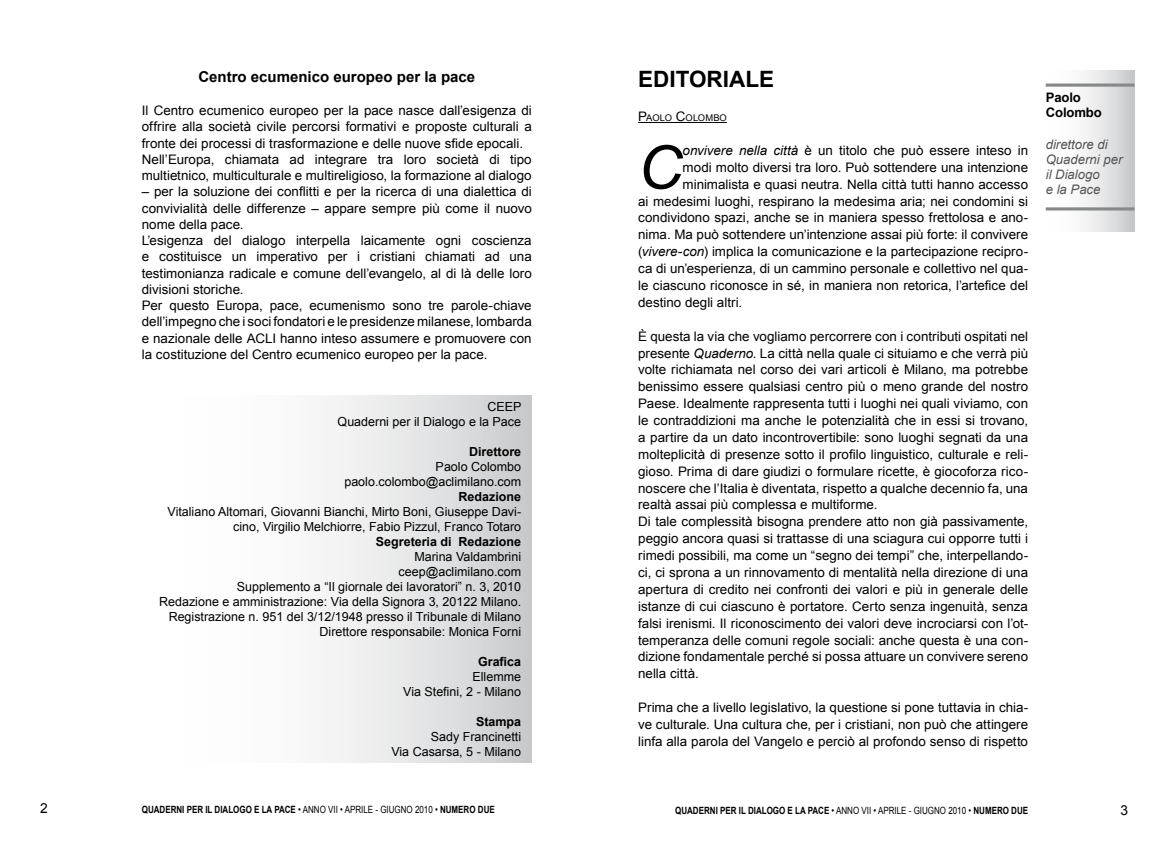
<style>
.page{position:relative;width:1170px;height:851px;background:#fff}
.page>*{position:absolute;margin:0;border:0;box-sizing:border-box;transform-origin:0 0}
.t1{font:italic 60.25px "Arial";color:#000}
.t2{font:700 22.5px "Arial";color:#000}
.t3{font:700 15px "Arial";color:#000}
.t4{font:13.12px/16.9px "Arial";color:#000}
.t5{font:italic 13.12px/15px "Arial";color:#555557}
.t6{font:700 13.12px/15px "Arial";letter-spacing:-.01em;color:#000}
.t7{font:12.5px/15px "Arial";color:#000;text-align:right}
.t8{font:700 12.5px "Arial";color:#000}
.t9{font:700 10px "Arial";color:#000;scale:.8 1}
.t10{font:9.12px "Arial";letter-spacing:.005em;color:#000}
.s1{font-size:13.12px}
.s2{font-style:italic}
.s3{font-weight:400}
</style>
<div class="page">
<div style="left:142px;top:396px;width:389px;height:366px;background:linear-gradient(to right,#fff,#d2d4d5)"></div>
<hr style="left:638px;top:122px;width:88px;height:1px;background:#000">
<div style="left:1045px;top:71px;width:89px;height:160px;background:linear-gradient(to right,#fff,#cfd0d1)"></div>
<svg style="left:1045px;top:83px;width:89px;height:4px"></svg>
<hr style="left:1045px;top:207px;width:89px;height:3px;background:#878889">
<p class="t3" style="left:198px;top:66px;width:278px">Centro ecumenico europeo per la pace</p>
<p class="t4" style="left:142px;top:102px;width:391px;line-height:16.2px">Il Centro ecumenico europeo per la pace nasce dall’esigenza di offrire alla società civile percorsi formativi e proposte culturali a fronte dei processi di trasformazione e delle nuove sfide epocali.<br>Nell’Europa, chiamata ad integrare tra loro società di tipo multietnico, multiculturale e multireligioso, la formazione al dialogo</p>
<p class="t4" style="left:142px;top:183px;width:391px;line-height:16.2px">– per la soluzione dei conflitti e per la ricerca di una dialettica di convivialità delle differenze – appare sempre più come il nuovo nome della pace.<br>L’esigenza del dialogo interpella laicamente ogni coscienza e costituisce un imperativo per i cristiani chiamati ad una testimonianza radicale e comune dell’evangelo, al di là delle loro divisioni storiche.<br>Per questo Europa, pace, ecumenismo sono tre parole-chiave dell’impegno che i soci fondatori e le presidenze milanese, lombarda e nazionale delle ACLI hanno inteso assumere e promuovere con la costituzione del Centro ecumenico europeo per la pace.</p>
<p class="t7" style="left:337px;top:399px;width:185px">CEEP<br>Quaderni per il Dialogo e la Pace</p>
<p class="t8" style="left:469px;top:443px;width:54px">Direttore</p>
<p class="t7" style="left:344px;top:459px;width:178px">Paolo Colombo paolo.colombo@aclimilano.com</p>
<p class="t8" style="left:458px;top:488px;width:64px">Redazione</p>
<p class="t7" style="left:167px;top:504px;width:355px">Vitaliano Altomari, Giovanni Bianchi, Mirto Boni, Giuseppe Davi&shy;cino, Virgilio Melchiorre, Fabio Pizzul, Franco Totaro</p>
<p class="t8" style="left:376px;top:533px;width:147px">Segreteria di Redazione</p>
<p class="t7" style="left:159px;top:549px;width:363px">Marina Valdambrini<br>ceep@aclimilano.com<br>Supplemento a “Il giornale dei lavoratori” n. 3, 2010<br>Redazione e amministrazione: Via della Signora 3, 20122 Milano.<br>Registrazione n. 951 del 3/12/1948 presso il Tribunale di Milano Direttore responsabile: Monica Forni</p>
<p class="t8" style="left:478px;top:653px;width:45px">Grafica</p>
<p class="t7" style="left:403px;top:669px;width:119px">Ellemme<br>Via Stefini, 2 - Milano</p>
<p class="t8" style="left:476px;top:713px;width:47px">Stampa</p>
<p class="t7" style="left:391px;top:729px;width:131px">Sady Francinetti<br>Via Casarsa, 5 - Milano</p>
<h2 class="t2" style="left:638px;top:64px;width:137px">EDITORIALE</h2>
<p class="t10" style="left:638px;top:112px;width:90px"><span class="s1">P</span>aolo <span class="s1">C</span>olombo</p>
<h1 class="t1" style="left:638px;top:128px;width:46px">C</h1>
<p class="t4" style="left:682px;top:142px;width:347px"><span class="s2">onvivere nella città</span> è un titolo che può essere inteso in</p>
<p class="t4" style="left:682px;top:159px;width:347px">modi molto diversi tra loro. Può sottendere una intenzione</p>
<p class="t4" style="left:682px;top:175px;width:347px">minimalista e quasi neutra. Nella città tutti hanno accesso</p>
<p class="t4" style="left:638px;top:192px;width:391px">ai medesimi luoghi, respirano la medesima aria; nei condomini si</p>
<p class="t4" style="left:638px;top:209px;width:391px">condividono spazi, anche se in maniera spesso frettolosa e ano-</p>
<p class="t4" style="left:638px;top:226px;width:391px">nima. Ma può sottendere un’intenzione assai più forte: il convivere</p>
<p class="t4" style="left:638px;top:243px;width:391px">(<span class="s2">vivere-con</span>) implica la comunicazione e la partecipazione recipro-</p>
<p class="t4" style="left:638px;top:260px;width:391px">ca di un’esperienza, di un cammino personale e collettivo nel qua-</p>
<p class="t4" style="left:638px;top:277px;width:391px">le ciascuno riconosce in sé, in maniera non retorica, l’artefice del</p>
<p class="t4" style="left:638px;top:294px;width:106px">destino degli altri.</p>
<p class="t4" style="left:638px;top:327px;width:391px">È questa la via che vogliamo percorrere con i contributi ospitati nel presente <span class="s2">Quaderno</span>. La città nella quale ci situiamo e che verrà più volte richiamata nel corso dei vari articoli è Milano, ma potrebbe benissimo essere qualsiasi centro più o meno grande del nostro Paese. Idealmente rappresenta tutti i luoghi nei quali viviamo, con le contraddizioni ma anche le potenzialità che in essi si trovano, a partire da un dato incontrovertibile: sono luoghi segnati da una molteplicità di presenze sotto il profilo linguistico, culturale e reli&shy;gioso. Prima di dare giudizi o formulare ricette, è giocoforza rico&shy;noscere che l’Italia è diventata, rispetto a qualche decennio fa, una realtà assai più complessa e multiforme.<br>Di tale complessità bisogna prendere atto non già passivamente, peggio ancora quasi si trattasse di una sciagura cui opporre tutti i rimedi possibili, ma come un “segno dei tempi” che, interpellando&shy;ci, ci sprona a un rinnovamento di mentalità nella direzione di una apertura di credito nei confronti dei valori e più in generale delle istanze di cui ciascuno è portatore. Certo senza ingenuità, senza falsi irenismi. Il riconoscimento dei valori deve incrociarsi con l’ot&shy;temperanza delle comuni regole sociali: anche questa è una con&shy;dizione fondamentale perché si possa attuare un convivere sereno nella città.</p>
<p class="t4" style="left:638px;top:699px;width:391px;text-align:justify">Prima che a livello legislativo, la questione si pone tuttavia in chia&shy;ve culturale. Una cultura che, per i cristiani, non può che attingere linfa alla parola del Vangelo e perciò al profondo senso di rispetto</p>
<p class="t6" style="left:1045px;top:90px;width:58px">Paolo<br>Colombo</p>
<p class="t5" style="left:1045px;top:137px;width:78px">direttore di<br>Quaderni per il Dialogo<br>e la Pace</p>
<p class="t9" style="left:142px;top:802px;width:442px">QUADERNI PER IL DIALOGO E LA PACE <span class="s3">• ANNO VII • APRILE - GIUGNO 2010 •</span> NUMERO DUE</p>
<p class="t9" style="left:675px;top:803px;width:442px">QUADERNI PER IL DIALOGO E LA PACE <span class="s3">• ANNO VII • APRILE - GIUGNO 2010 •</span> NUMERO DUE</p>
</div>
